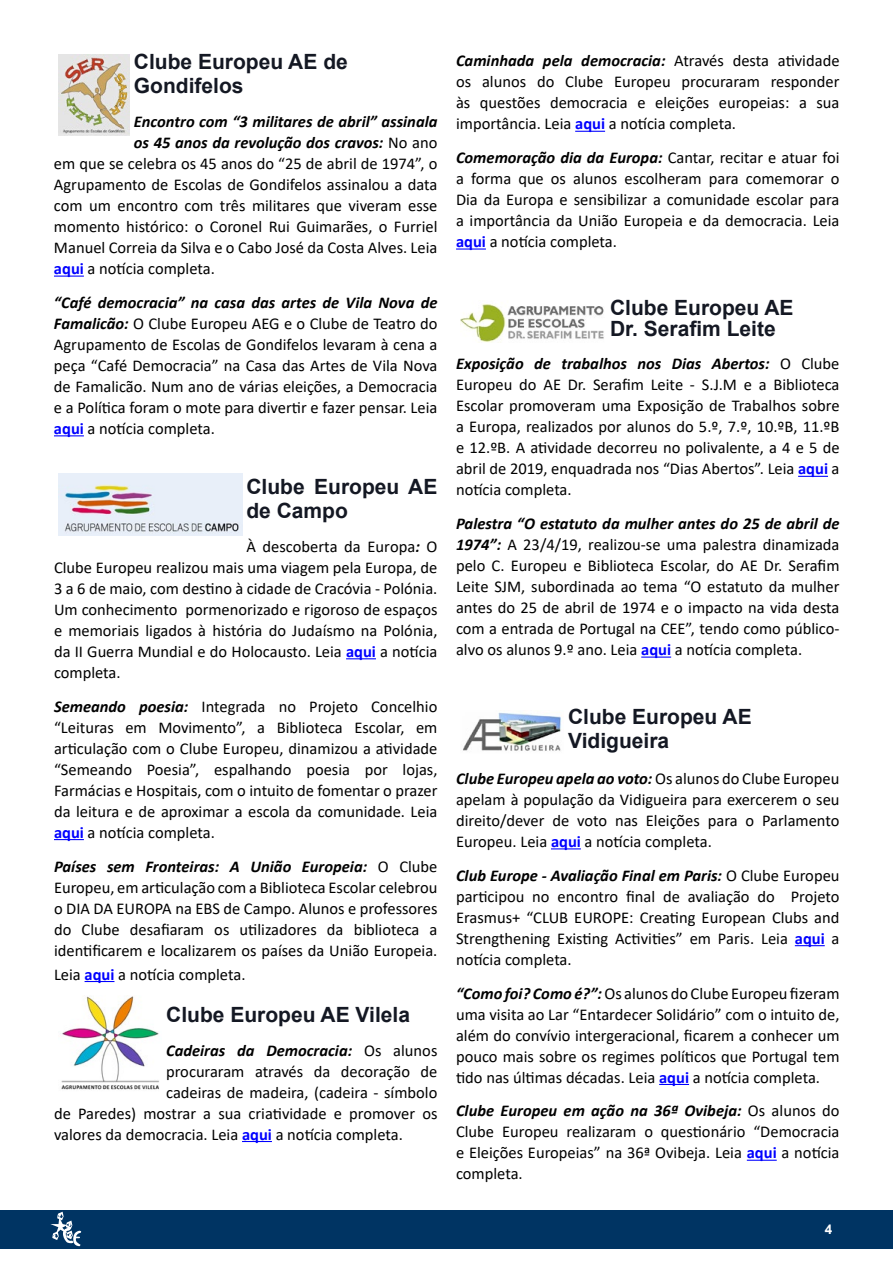
<style>
.page{position:relative;width:893px;height:1263px;background:#fff}
.page>*{position:absolute;margin:0;border:0;box-sizing:border-box;transform-origin:0 0}
.t1{font:700 21px/24.2px "Arial";color:#141823}
.t2{font:16.5px/21px "Calibri";color:#000;text-align:justify}
.t3{font:italic 700 16.5px "Calibri";color:#000}
.t4{font:700 13.5px "Arial";color:#fff}
.s1{font-weight:400;font-style:normal}
.s2{font-weight:700;color:#00f}
.s3{font-weight:700;font-style:italic}
</style>
<div class="page">
<div style="left:0;top:1211px;width:893px;height:38px;background:#003463"></div>
<svg style="left:48px;top:1210px;width:34px;height:37px"></svg>
<hr style="left:54px;top:276px;width:30px;height:1px;background:#00f">
<hr style="left:54px;top:435px;width:30px;height:1px;background:#00f">
<hr style="left:346px;top:658px;width:30px;height:1px;background:#00f">
<hr style="left:54px;top:839px;width:30px;height:1px;background:#00f">
<svg style="left:85px;top:981px;width:29px;height:1px"></svg>
<hr style="left:242px;top:1141px;width:30px;height:1px;background:#00f">
<img style="left:58px;top:55px;width:72px;height:81px">
<img style="left:58px;top:474px;width:184px;height:61px">
<img style="left:60px;top:996px;width:99px;height:94px">
<hr style="left:575px;top:131px;width:30px;height:1px;background:#00f">
<hr style="left:456px;top:248px;width:30px;height:2px;background:#00f">
<hr style="left:798px;top:476px;width:30px;height:1px;background:#00f">
<hr style="left:641px;top:656px;width:30px;height:2px;background:#00f">
<hr style="left:551px;top:848px;width:30px;height:1px;background:#00f">
<hr style="left:795px;top:945px;width:30px;height:1px;background:#00f">
<hr style="left:659px;top:1084px;width:30px;height:1px;background:#00f">
<hr style="left:747px;top:1160px;width:30px;height:1px;background:#00f">
<img style="left:460px;top:303px;width:144px;height:39px">
<img style="left:463px;top:712px;width:98px;height:39px">
<p class="t1" style="left:134px;top:50px;width:215px">Clube Europeu AE de<br>Gondifelos</p>
<p class="t3" style="left:134px;top:110px;width:305px">Encontro com “3 militares de abril” assinala</p>
<p class="t3" style="left:134px;top:131px;width:305px">os 45 anos da revolução dos cravos: <span class="s1">No ano</span></p>
<p class="t2" style="left:54px;top:153px;width:385px">em que se celebra os 45 anos do “25 de abril de 1974”, o</p>
<p class="t2" style="left:54px;top:174px;width:385px">Agrupamento de Escolas de Gondifelos assinalou a data</p>
<p class="t2" style="left:54px;top:195px;width:385px">com um encontro com três militares que viveram esse</p>
<p class="t2" style="left:54px;top:216px;width:385px">momento histórico: o Coronel Rui Guimarães, o Furriel</p>
<p class="t2" style="left:54px;top:237px;width:385px">Manuel Correia da Silva e o Cabo José da Costa Alves. Leia</p>
<p class="t2" style="left:54px;top:258px;width:162px"><span class="s2">aqui</span> a notícia completa.</p>
<p class="t2" style="left:54px;top:292px;width:385px"><span class="s3">“Café democracia” na casa das artes de Vila Nova de Famalicão:</span> O Clube Europeu AEG e o Clube de Teatro do Agrupamento de Escolas de Gondifelos levaram à cena a peça “Café Democracia” na Casa das Artes de Vila Nova de Famalicão. Num ano de várias eleições, a Democracia e a Política foram o mote para divertir e fazer pensar. Leia <span class="s2">aqui</span> a notícia completa.</p>
<p class="t1" style="left:246px;top:475px;width:193px">Clube Europeu AE de Campo</p>
<p class="t2" style="left:54px;top:535px;width:385px;text-indent:192px">À descoberta da Europa<span class="s3">:</span> O Clube Europeu realizou mais uma viagem pela Europa, de 3 a 6 de maio, com destino à cidade de Cracóvia - Polónia.<br>Um conhecimento pormenorizado e rigoroso de espaços e memoriais ligados à história do Judaísmo na Polónia, da II Guerra Mundial e do Holocausto. Leia <span class="s2">aqui</span> a notícia completa.</p>
<p class="t2" style="left:54px;top:695px;width:385px"><span class="s3">Semeando poesia:</span> Integrada no Projeto Concelhio “Leituras em Movimento”, a Biblioteca Escolar, em articulação com o Clube Europeu, dinamizou a atividade “Semeando Poesia”, espalhando poesia por lojas, Farmácias e Hospitais, com o intuito de fomentar o prazer da leitura e de aproximar a escola da comunidade. Leia <span class="s2">aqui</span> a notícia completa.</p>
<p class="t2" style="left:54px;top:855px;width:385px"><span class="s3">Países sem Fronteiras: A União Europeia:</span> O Clube Europeu, em articulação com a Biblioteca Escolar celebrou o DIA DA EUROPA na EBS de Campo. Alunos e professores do Clube desafiaram os utilizadores da biblioteca a identificarem e localizarem os países da União Europeia.</p>
<p class="t2" style="left:54px;top:963px;width:193px">Leia <span class="s2">aqui</span> a notícia completa.</p>
<p class="t1" style="left:166px;top:1003px;width:245px">Clube Europeu AE Vilela</p>
<p class="t3" style="left:166px;top:1038px;width:273px">Cadeiras da Democracia: <span class="s1">Os alunos</span></p>
<p class="t2" style="left:166px;top:1060px;width:273px">procuraram através da decoração de</p>
<p class="t2" style="left:166px;top:1081px;width:273px">cadeiras de madeira, (cadeira - símbolo</p>
<p class="t2" style="left:54px;top:1102px;width:385px">de Paredes) mostrar a sua criatividade e promover os</p>
<p class="t2" style="left:54px;top:1123px;width:350px">valores da democracia. Leia <span class="s2">aqui</span> a notícia completa.</p>
<p class="t2" style="left:456px;top:50px;width:385px"><span class="s3">Caminhada pela democracia:</span> Através desta atividade os alunos do Clube Europeu procuraram responder às questões democracia e eleições europeias: a sua importância. Leia <span class="s2">aqui</span> a notícia completa.</p>
<p class="t2" style="left:456px;top:147px;width:385px"><span class="s3">Comemoração dia da Europa:</span> Cantar, recitar e atuar foi a forma que os alunos escolheram para comemorar o Dia da Europa e sensibilizar a comunidade escolar para a importância da União Europeia e da democracia. Leia <span class="s2">aqui</span> a notícia completa.</p>
<p class="t1" style="left:610px;top:297px;width:185px;line-height:21px">Clube Europeu AE<br>Dr. Serafim Leite</p>
<p class="t2" style="left:456px;top:353px;width:385px"><span class="s3">Exposição de trabalhos nos Dias Abertos:</span> O Clube Europeu do AE Dr. Serafim Leite - S.J.M e a Biblioteca Escolar promoveram uma Exposição de Trabalhos sobre a Europa, realizados por alunos do 5.º, 7.º, 10.ºB, 11.ºB e 12.ºB. A atividade decorreu no polivalente, a 4 e 5 de abril de 2019, enquadrada nos “Dias Abertos”. Leia <span class="s2">aqui</span> a notícia completa.</p>
<p class="t2" style="left:456px;top:513px;width:385px"><span class="s3">Palestra “O estatuto da mulher antes do 25 de abril de 1974”:</span> A 23/4/19, realizou-se uma palestra dinamizada pelo C. Europeu e Biblioteca Escolar, do AE Dr. Serafim Leite SJM, subordinada ao tema “O estatuto da mulher antes do 25 de abril de 1974 e o impacto na vida desta com a entrada de Portugal na CEE”, tendo como público&shy;alvo os alunos 9.º ano. Leia <span class="s2">aqui</span> a notícia completa.</p>
<p class="t1" style="left:568px;top:705px;width:185px">Clube Europeu AE<br>Vidigueira</p>
<p class="t2" style="left:456px;top:768px;width:385px"><span class="s3">Clube Europeu apela ao voto:</span> Os alunos do Clube Europeu apelam à população da Vidigueira para exercerem o seu direito/dever de voto nas Eleições para o Parlamento Europeu. Leia <span class="s2">aqui</span> a notícia completa.</p>
<p class="t2" style="left:456px;top:864px;width:385px"><span class="s3">Club Europe - Avaliação Final em Paris:</span> O Clube Europeu participou no encontro final de avaliação do Projeto Erasmus+ “CLUB EUROPE: Creating European Clubs and Strengthening Existing Activities” em Paris. Leia <span class="s2">aqui</span> a notícia completa.</p>
<p class="t2" style="left:456px;top:982px;width:385px"><span class="s3">“Como foi? Como é?”:</span> Os alunos do Clube Europeu fizeram uma visita ao Lar “Entardecer Solidário” com o intuito de, além do convívio intergeracional, ficarem a conhecer um pouco mais sobre os regimes políticos que Portugal tem tido nas últimas décadas. Leia <span class="s2">aqui</span> a notícia completa.</p>
<p class="t2" style="left:456px;top:1100px;width:385px"><span class="s3">Clube Europeu em ação na 36ª Ovibeja:</span> Os alunos do Clube Europeu realizaram o questionário “Democracia e Eleições Europeias” na 36ª Ovibeja. Leia <span class="s2">aqui</span> a notícia completa.</p>
<p class="t4" style="left:825px;top:1219px;width:9px">4</p>
</div>
